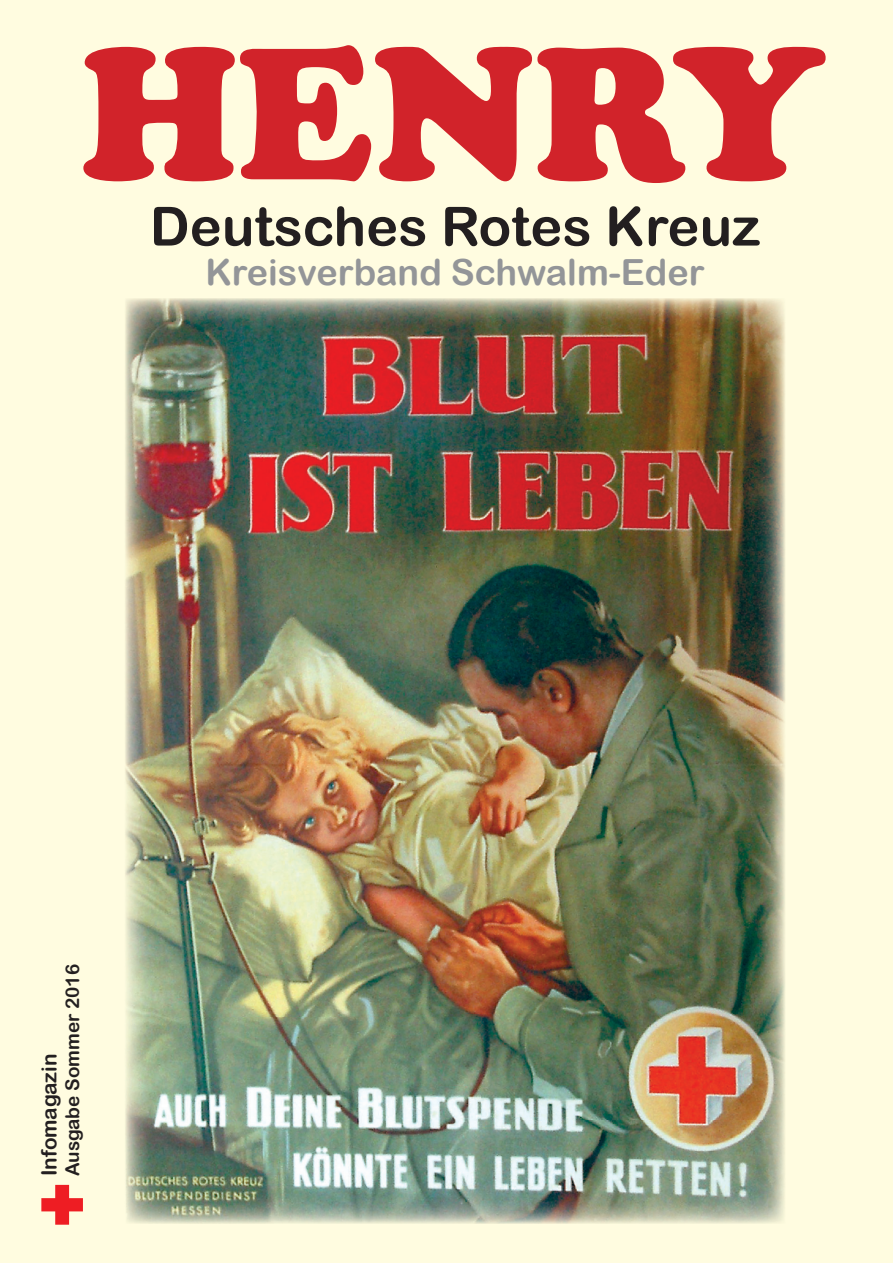
<style>
.page{position:relative;width:893px;height:1263px;background:#fffce0}
.page>*{position:absolute;margin:0;border:0;box-sizing:border-box;transform-origin:0 0}
.t1{font:186px "Cooper Black Std";color:#d1232a}
.t2{font:54px "Arial Rounded MT Bold";color:#231f20}
.t3{font:36px "Arial Rounded MT Bold";color:#939598}
.t4{font:20.85px "Arial Rounded MT Bold";color:#231f20}
.t5{font:18.9px "Arial Rounded MT Bold";color:#231f20}
</style>
<div class="page">
<svg style="left:41px;top:1185px;width:42px;height:40px"></svg>
<img style="left:125px;top:298px;width:660px;height:925px">
<h1 class="t1" style="left:81px;top:2px;width:746px">HENRY</h1>
<h2 class="t2" style="left:150px;top:194px;width:612px">Deutsches Rotes Kreuz</h2>
<p class="t3" style="left:205px;top:251px;width:501px">Kreisverband Schwalm-Eder</p>
<p class="t5" style="left:61px;top:1176px;width:213px;rotate:-90deg">Ausgabe Sommer 2016</p>
<p class="t4" style="left:37px;top:1176px;width:124px;rotate:-90deg">Infomagazin</p>
</div>
